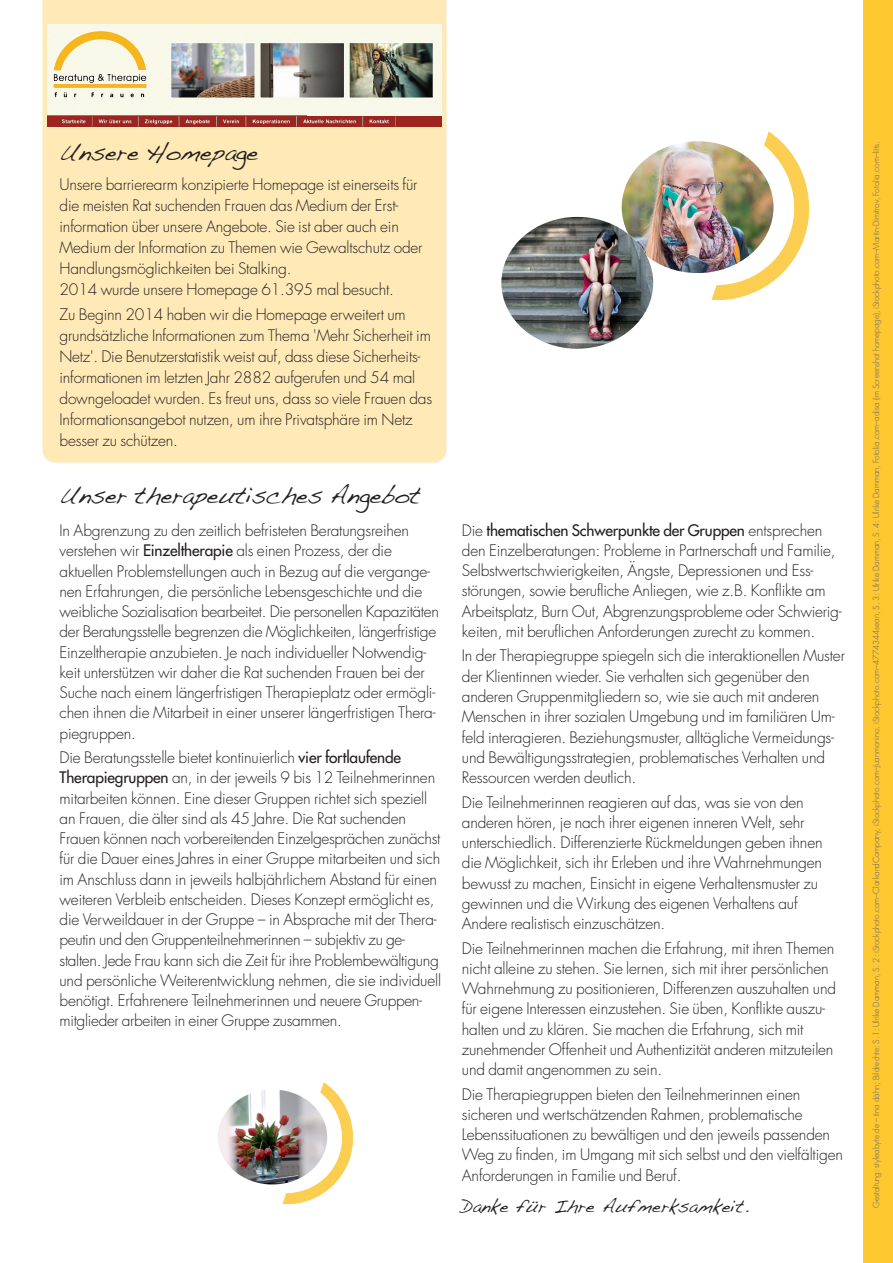
<style>
.page{position:relative;width:893px;height:1263px;background:#fff}
.page>*{position:absolute;margin:0;border:0;box-sizing:border-box;transform-origin:0 0}
.t1{font:24px "Handwriting Dakota";letter-spacing:-.01em;color:#231f20}
.t2{font:18px "Handwriting Dakota";color:#231f20}
.t3{font:300 15.45px/20.2px "Futura";letter-spacing:-.01em;color:#231f20}
.t4{font:300 8.25px "Futura";letter-spacing:-.01em;color:#636366}
.s1{font-weight:400}
</style>
<div class="page">
<div style="left:43px;top:0;width:403px;height:463px;background:#fee9b7"></div>
<div style="left:864px;top:0;width:29px;height:1263px;background:#fec830"></div>
<img style="left:47px;top:25px;width:395px;height:102px">
<img style="left:622px;top:141px;width:151px;height:132px;border-radius:50%">
<img style="left:707px;top:131px;width:103px;height:169px">
<img style="left:501px;top:217px;width:152px;height:132px;border-radius:50%">
<img style="left:218px;top:1090px;width:109px;height:94px;border-radius:50%">
<svg style="left:279px;top:1082px;width:75px;height:123px"></svg>
<div style="left:307px;top:103px;width:135px;height:12px;background:#f8f9ea"></div>
<div style="left:305px;top:25px;width:137px;height:13px;background:#f8f9ea"></div>
<h1 class="t1" style="left:60px;top:145px;width:200px">Unsere Homepage</h1>
<p class="t3" style="left:60px;top:175px;width:364px;line-height:21px">Unsere barrierearm konzipierte Homepage ist einerseits für die meisten Rat suchenden Frauen das Medium der Erst - information über unsere Angebote. Sie ist aber auch ein Medium der Information zu Themen wie Gewaltschutz oder Handlungs möglichkeiten bei Stalking.<br>2014 wurde unsere Homepage 61.395 mal besucht.</p>
<p class="t3" style="left:60px;top:305px;width:374px;line-height:21px">Zu Beginn 2014 haben wir die Homepage erweitert um grundsätzliche Informationen zum Thema 'Mehr Sicherheit im Netz'. Die Benutzerstatistik weist auf, dass diese Sicherheits - informatio nen im letzten Jahr 2882 aufgerufen und 54 mal downgeloadet wurden. Es freut uns, dass so viele Frauen das Informations angebot nutzen, um ihre Privatsphäre im Netz besser zu schützen.</p>
<h1 class="t1" style="left:60px;top:488px;width:362px">Unser therapeutisches Angebot</h1>
<p class="t3" style="left:60px;top:522px;width:381px">In Abgrenzung zu den zeitlich befristeten Beratungsreihen verstehen wir <span class="s1">Einzeltherapie</span> als einen Prozess, der die aktuellen Problemstellungen auch in Bezug auf die vergange - nen Erfahrungen, die persönliche Lebensgeschichte und die weibliche Sozialisation bearbeitet. Die personellen Kapazitä ten der Beratungsstelle begrenzen die Möglichkeiten, längerfris ti ge Einzeltherapie anzubieten. Je nach individueller Notwendig - keit unterstützen wir daher die Rat suchenden Frauen bei der Suche nach einem längerfristigen Therapieplatz oder er mögli - chen ihnen die Mitarbeit in einer unserer längerfristigen The ra&shy;piegruppen.</p>
<p class="t3" style="left:60px;top:749px;width:383px">Die Beratungsstelle bietet kontinuierlich <span class="s1">vier fortlaufende Therapiegruppen</span> an, in der jeweils 9 bis 12 Teilnehmerinnen mitarbeiten können. Eine dieser Gruppen richtet sich speziell an Frauen, die älter sind als 45 Jahre. Die Rat suchenden Frauen können nach vorbereitenden Einzelgesprächen zunächst für die Dauer eines Jahres in einer Gruppe mitarbeiten und sich im Anschluss dann in jeweils halbjährlichem Abstand für einen weiteren Verbleib entscheiden. Dieses Konzept er mög licht es, die Verweildauer in der Gruppe – in Absprache mit der Thera - peutin und den Gruppenteilnehmerinnen – sub jek tiv zu ge-<br>stal ten. Jede Frau kann sich die Zeit für ihre Problembewälti gung und persönliche Weiterentwicklung nehmen, die sie individuell benötigt. Erfahrenere Teilnehmerinnen und neuere Gruppen - mitglieder arbeiten in einer Gruppe zusammen.</p>
<p class="t3" style="left:462px;top:521px;width:381px">Die <span class="s1">thematischen Schwerpunkte der Gruppen</span> entsprechen den Einzelberatungen: Probleme in Partnerschaft und Familie, Selbst wertschwierigkeiten, Ängste, Depressionen und Ess - störun gen, sowie berufliche Anliegen, wie z.B. Konflikte am Arbeitsplatz, Burn Out, Abgrenzungsprobleme oder Schwierig - keiten, mit beruflichen Anforderungen zurecht zu kommen.</p>
<p class="t3" style="left:462px;top:647px;width:385px">In der Therapiegruppe spiegeln sich die interaktionellen Muster der Klientinnen wieder. Sie verhalten sich gegenüber den anderen Gruppenmitgliedern so, wie sie auch mit anderen Menschen in ihrer sozialen Umgebung und im familiären Um - feld interagieren. Beziehungsmuster, alltägliche Vermeidungs&shy;und Bewältigungsstrategien, problematisches Verhalten und Ressourcen werden deutlich.</p>
<p class="t3" style="left:462px;top:793px;width:362px">Die Teilnehmerinnen reagieren auf das, was sie von den ande ren hören, je nach ihrer eigenen inneren Welt, sehr unter schiedlich. Differenzierte Rückmeldun gen geben ihnen die Möglichkeit, sich ihr Erleben und ihre Wahrnehmungen bewusst zu machen, Einsicht in eigene Ver haltensmuster zu gewinnen und die Wirkung des eigenen Verhaltens auf Andere realistisch einzuschätzen.</p>
<p class="t3" style="left:462px;top:939px;width:376px">Die Teilnehme rinnen machen die Erfahrung, mit ihren Themen nicht alleine zu stehen. Sie lernen, sich mit ihrer persönlichen Wahrnehmung zu positio nie ren, Differenzen auszuhalten und für eigene Interessen ein zu stehen. Sie üben, Konflikte auszu - halten und zu klären. Sie machen die Erfahrung, sich mit zunehmender Offenheit und Authentizität anderen mitzuteilen und damit angenommen zu sein.</p>
<p class="t3" style="left:462px;top:1085px;width:383px">Die Therapiegruppen bieten den Teil nehmerinnen einen sicheren und wertschätzenden Rahmen, problematische Lebens situationen zu bewältigen und den jeweils passenden Weg zu finden, im Umgang mit sich selbst und den vielfältigen Anforderungen in Familie und Beruf.</p>
<p class="t2" style="left:460px;top:1201px;width:290px">Danke für Ihre Aufmerksamkeit.</p>
<p class="t4" style="left:872px;top:1208px;width:1068px;rotate:-90deg">Gestaltung: styleabyte.de – tina dähn; Bildrechte: S.1: Ulrike Damman, S. 2: iStockphoto.com–ClarkandCompany, iStockphoto.com–Juanmonino, iStockphoto.com–4774344sean, S. 3: Ulrike Damman, S. 4: Ulrike Damman, Fotolia.com –adisa (im Screenshot homepage), iStockphoto.com–Martin-Dimitrov, Fotolia.com–litts.</p>
</div>
